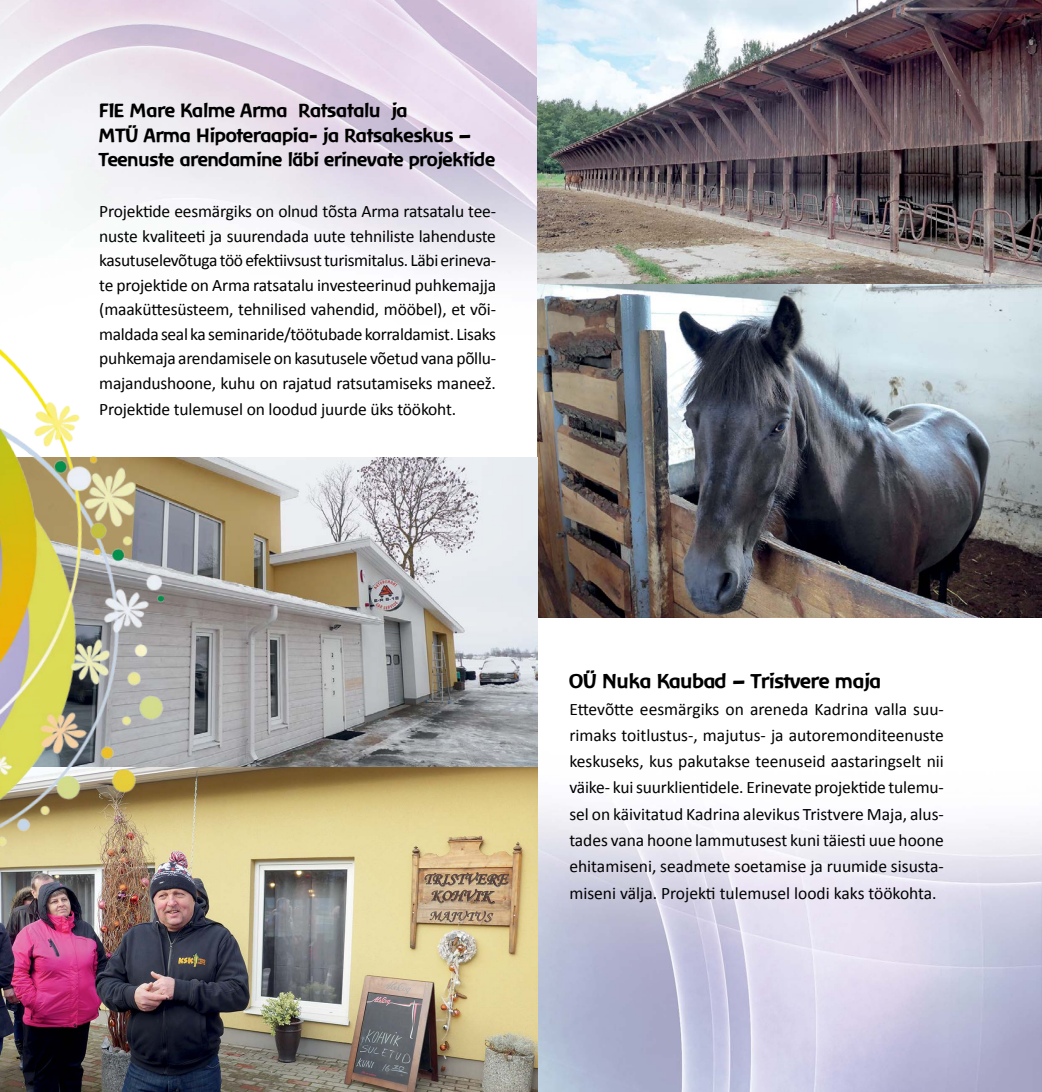
<style>
.page{position:relative;width:1042px;height:1092px;background:#fff}
.page>*{position:absolute;margin:0;border:0;box-sizing:border-box;transform-origin:0 0}
.t1{font:19.25px "Baar Zeitgeist";color:#000}
.t2{font:18.38px/24.5px "Baar Zeitgeist";color:#000}
.t3{font:18.03px "Baar Zeitgeist";color:#000}
.t4{font:17.5px/26.2px "Calibri";letter-spacing:-.01em;color:#000;text-align:justify}
</style>
<div class="page">
<img style="left:0;top:0;width:1042px;height:1091px">
<img style="left:537px;top:0;width:505px;height:284px">
<img style="left:537px;top:284px;width:505px;height:333px">
<img style="left:194px;top:457px;width:343px;height:310px">
<img style="left:0;top:767px;width:537px;height:324px">
<img style="left:0;top:279px;width:194px;height:570px">
<p class="t2" style="left:99px;top:98px;width:373px">FIE Mare Kalme Arma Ratsatalu ja<br>MTÜ Arma Hipoteraapia- ja Ratsakeskus –</p>
<p class="t3" style="left:99px;top:149px;width:398px">Teenuste arendamine läbi erinevate projektide</p>
<p class="t4" style="left:99px;top:199px;width:398px;line-height:24.5px">Projektide eesmärgiks on olnud tõsta Arma ratsatalu tee&shy;nuste kvaliteeti ja suurendada uute tehniliste lahenduste kasutuselevõtuga töö efektiivsust turismitalus. Läbi erineva&shy;te projektide on Arma ratsatalu investeerinud puhkemajja (maaküttesüsteem, tehnilised vahendid, mööbel), et või&shy;maldada seal ka seminaride/töötubade korraldamist. Lisaks puhkemaja arendamisele on kasutusele võetud vana põllu&shy;majandushoone, kuhu on rajatud ratsutamiseks maneež.</p>
<p class="t4" style="left:99px;top:396px;width:358px">Projektide tulemusel on loodud juurde üks töökoht.</p>
<p class="t1" style="left:569px;top:669px;width:313px">OÜ Nuka Kaubad – Tristvere maja</p>
<p class="t4" style="left:569px;top:695px;width:376px">Ettevõtte eesmärgiks on areneda Kadrina valla suu&shy;rimaks toitlustus-, majutus- ja autoremonditeenuste keskuseks, kus pakutakse teenuseid aastaringselt nii väike- kui suurklientidele. Erinevate projektide tulemu&shy;sel on käivitatud Kadrina alevikus Tristvere Maja, alus&shy;tades vana hoone lammutusest kuni täiesti uue hoone ehitamiseni, seadmete soetamise ja ruumide sisusta&shy;miseni välja. Projekti tulemusel loodi kaks töökohta.</p>
</div>
